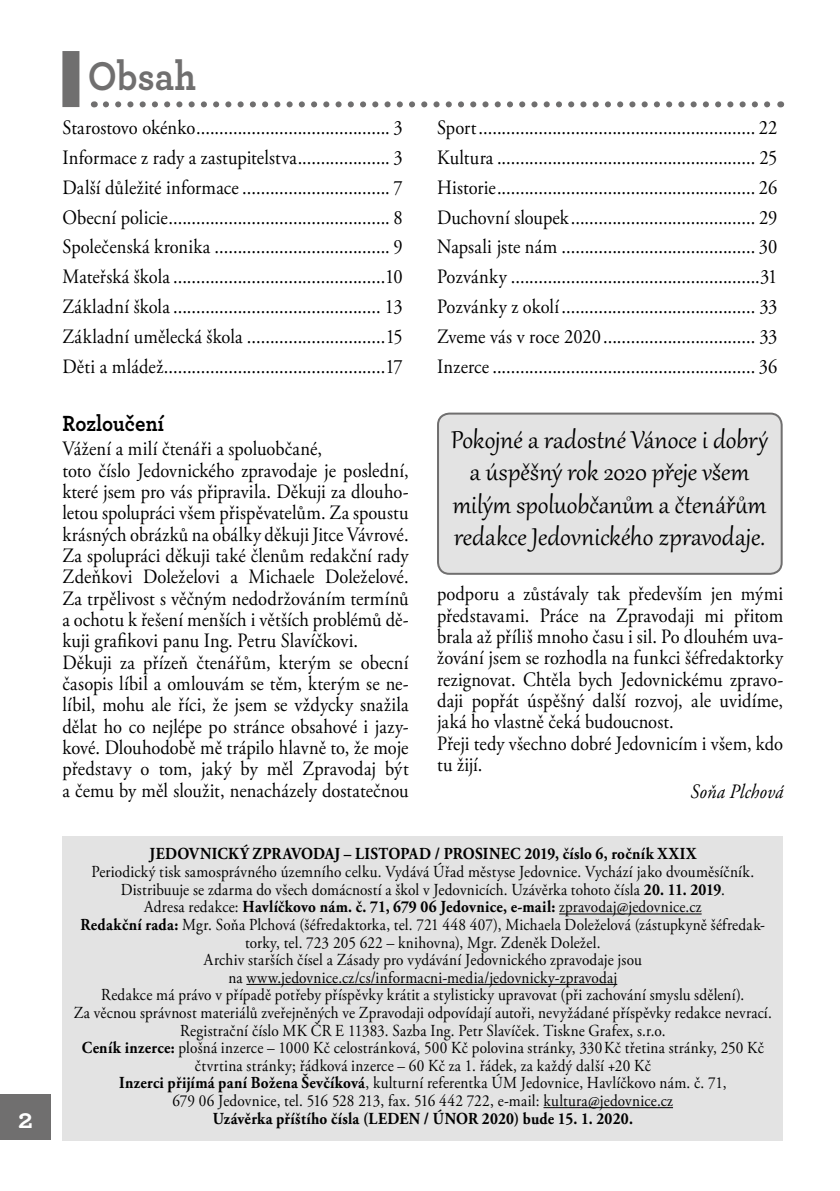
<style>
.page{position:relative;width:840px;height:1191px;background:#fff}
.page>*{position:absolute;margin:0;border:0;box-sizing:border-box;transform-origin:0 0}
.t1{font:700 42px "Archer";letter-spacing:-.005em;color:#706f6f;scale:.9 1}
.t2{font:30px/32px "Gabriola";letter-spacing:.005em;color:#000;text-align:center}
.t3{font:700 28px "Archer";color:#fff}
.t4{font:700 23px "Archer";color:#000;scale:.9 1}
.t5{font:20.4px/21.4px "Adobe Garamond Pro";letter-spacing:.005em;color:#000;text-align:justify;scale:.9 1}
.t6{font:italic 20.4px "Adobe Garamond Pro";letter-spacing:.01em;color:#000;scale:.9 1}
.t7{font:16.8px/17.6px "Adobe Garamond Pro";letter-spacing:.015em;color:#000;text-align:center;scale:.9 1}
.t8{font:700 16.8px "Adobe Garamond Pro";letter-spacing:.015em;color:#000;scale:.9 1}
.s1{font-weight:700}
.s2{font-style:italic}
</style>
<div class="page">
<div style="left:0;top:1094px;width:51px;height:46px;background:#706f6f"></div>
<div style="left:62px;top:51px;width:17px;height:56px;background:#706f6f"></div>
<svg style="left:106px;top:101px;width:665px;height:6px"></svg>
<div style="left:62px;top:836px;width:720px;height:305px;background:#e3e3e3"></div>
<hr style="left:559px;top:913px;width:142px;height:1px;background:#000">
<hr style="left:246px;top:984px;width:371px;height:1px;background:#000">
<hr style="left:543px;top:1107px;width:129px;height:1px;background:#000">
<div style="left:438px;top:413px;width:343px;height:161px;background:#e3e3e3;border-radius:11px"></div>
<div style="left:437px;top:412px;width:345px;height:163px;border:2px solid #706f6f;border-radius:11px"></div>
<h3 class="t3" style="left:18px;top:1097px;width:16px">2</h3>
<h1 class="t1" style="left:88px;top:43px;width:121px">Obsah</h1>
<p class="t5" style="left:62px;top:113px;width:379px;line-height:29.8px">Starostovo okénko.......................................... 3<br>Informace z rady a zastupitelstva.................... 3<br>Další důležité informace ................................ 7<br>Obecní policie................................................ 8<br>Společenská kronika ...................................... 9<br>Mateřská škola ..............................................10<br>Základní škola ............................................. 13<br>Základní umělecká škola ..............................15<br>Děti a mládež................................................17</p>
<p class="t5" style="left:437px;top:113px;width:379px;line-height:29.8px">Sport............................................................ 22<br>Kultura ........................................................ 25<br>Historie........................................................ 26<br>Duchovní sloupek........................................ 29<br>Napsali jste nám .......................................... 30<br>Pozvánky ......................................................31<br>Pozvánky z okolí .......................................... 33<br>Zveme vás v roce 2020................................. 33<br>Inzerce ......................................................... 36</p>
<p class="t4" style="left:62px;top:405px;width:114px">Rozloučení</p>
<p class="t5" style="left:62px;top:439px;width:386px;text-align:left">Vážení a milí čtenáři a spoluobčané,<br>toto číslo Jedovnického zpravodaje je poslední, které jsem pro vás připravila. Děkuji za dlouho&shy;letou spolupráci všem přispěvatelům. Za spoustu krásných obrázků na obálky děkuji Jitce Vávrové.<br>Za spolupráci děkuji také členům redakční rady Zdeňkovi Doleželovi a Michaele Doleželové.<br>Za trpělivost s věčným nedodržováním termínů a ochotu k řešení menších i větších problémů dě&shy;kuji grafikovi panu Ing. Petru Slavíčkovi.<br>Děkuji za přízeň čtenářům, kterým se obecní časopis líbil a omlouvám se těm, kterým se ne&shy;líbil, mohu ale říci, že jsem se vždycky snažila dělat ho co nejlépe po stránce obsahové i jazy&shy;kové. Dlouhodobě mě trápilo hlavně to, že moje představy o tom, jaký by měl Zpravodaj být a čemu by měl sloužit, nenacházely dostatečnou</p>
<h2 class="t2" style="left:451px;top:422px;width:318px">Pokojné a radostné Vánoce i dobrý a úspěšný rok 2020 přeje všem milým spoluobčanům a čtenářům redakce Jedovnického zpravodaje.</h2>
<p class="t5" style="left:437px;top:584px;width:386px;text-align:left">podporu a zůstávaly tak především jen mými představami. Práce na Zpravodaji mi přitom brala až příliš mnoho času i sil. Po dlouhém uva&shy;žování jsem se rozhodla na funkci šéfredaktorky rezignovat. Chtěla bych Jedovnickému zpravo&shy;daji popřát úspěšný další rozvoj, ale uvidíme, jaká ho vlastně čeká budoucnost.<br>Přeji tedy všechno dobré Jedovnicím i všem, kdo tu žijí.</p>
<p class="t6" style="left:690px;top:779px;width:104px">Soňa Plchová</p>
<p class="t8" style="left:149px;top:844px;width:608px">JEDOVNICKÝ ZPRAVODAJ – LISTOPAD / PROSINEC 2019, číslo 6, ročník XXIX</p>
<p class="t7" style="left:74px;top:863px;width:776px">Periodický tisk samosprávného územního celku. Vydává Úřad městyse Jedovnice. Vychází jako dvouměsíčník.<br>Distribuuje se zdarma do všech domácností a škol v Jedovnicích. Uzávěrka tohoto čísla <span class="s1">20. 11. 2019</span>.<br>Adresa redakce: <span class="s1">Havlíčkovo nám. č. 71, 679 06 Jedovnice, e-mail:</span> zpravodaj@jedovnice.cz<br><span class="s1">Redakční rada:</span> Mgr. Soňa Plchová (šéfredaktorka, tel. 721 448 407), Michaela Doleželová (zástupkyně šéfredak&shy;torky, tel. 723 205 622 <span class="s2">–</span> knihovna), Mgr. Zdeněk Doležel.<br>Archiv starších čísel a Zásady pro vydávání Jedovnického zpravodaje jsou<br>na www.jedovnice.cz/cs/informacni-media/jedovnicky-zpravodaj<br>Redakce má právo v případě potřeby příspěvky krátit a stylisticky upravovat (při zachování smyslu sdělení).<br>Za věcnou správnost materiálů zveřejněných ve Zpravodaji odpovídají autoři, nevyžádané příspěvky redakce nevrací.<br>Registrační číslo MK ČR E 11383. Sazba Ing. Petr Slavíček. Tiskne Grafex, s.r.o.<br><span class="s1">Ceník inzerce:</span> plošná inzerce – 1000 Kč celostránková, 500 Kč polovina stránky, 330Kč třetina stránky, 250 Kč čtvrtina stránky; řádková inzerce – 60 Kč za 1. řádek, za každý další +20 Kč<br><span class="s1">Inzerci přijímá paní Božena Ševčíková</span>, kulturní referentka ÚM Jedovnice, Havlíčkovo nám. č. 71,<br>679 06 Jedovnice, tel. 516 528 213, fax. 516 442 722, e-mail: kultura@jedovnice.cz</p>
<p class="t8" style="left:212px;top:1108px;width:468px">Uzávěrka příštího čísla (LEDEN / ÚNOR 2020) bude 15. 1. 2020.</p>
</div>
